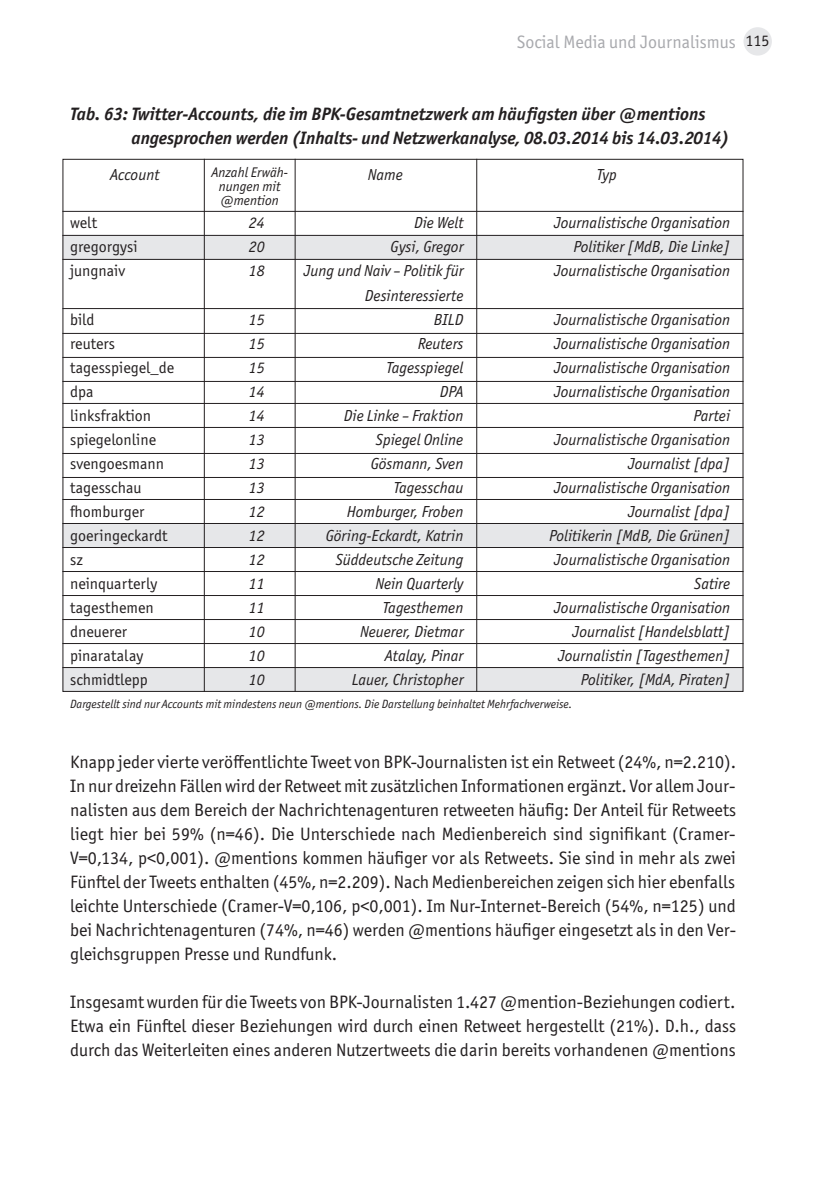
<style>
.page{position:relative;width:840px;height:1191px;background:#fff}
.page>*{position:absolute;margin:0;border:0;box-sizing:border-box;transform-origin:0 0}
.t1{font:18px/24px "Officina Sans ITC Pro";color:#231f20;text-align:justify}
.t2{font:italic 700 18px/24px "Officina Sans ITC Pro";letter-spacing:-.005em;color:#231f20}
.t3{font:18px "Officina Sans ITC Pro";color:#a8a9ad}
.t4{font:italic 16px/24px "Officina Sans ITC Pro";color:#231f20;text-align:right}
.t5{font:16px/24px "Officina Sans ITC Pro";color:#231f20}
.t6{font:italic 14px/14px "Officina Sans ITC Pro";color:#231f20;text-align:center}
.t7{font:italic 12px "Officina Sans ITC Pro";color:#231f20}
</style>
<div class="page">
<div style="left:743px;top:27px;width:28px;height:29px;background:#e6e7e9;border-radius:50%"></div>
<div style="left:62px;top:235px;width:681px;height:24px;background:#e6e7e9"></div>
<div style="left:62px;top:523px;width:681px;height:25px;background:#e6e7e9"></div>
<div style="left:62px;top:667px;width:681px;height:25px;background:#e6e7e9"></div>
<hr style="left:62px;top:211px;width:681px;height:1px;background:#231f20">
<hr style="left:62px;top:235px;width:681px;height:1px;background:#231f20">
<hr style="left:62px;top:259px;width:681px;height:1px;background:#231f20">
<hr style="left:62px;top:333px;width:681px;height:1px;background:#231f20">
<hr style="left:62px;top:357px;width:681px;height:1px;background:#231f20">
<hr style="left:62px;top:381px;width:681px;height:1px;background:#231f20">
<hr style="left:62px;top:403px;width:681px;height:1px;background:#231f20">
<hr style="left:62px;top:427px;width:681px;height:1px;background:#231f20">
<hr style="left:62px;top:453px;width:681px;height:1px;background:#231f20">
<hr style="left:62px;top:477px;width:681px;height:1px;background:#231f20">
<hr style="left:62px;top:499px;width:681px;height:1px;background:#231f20">
<hr style="left:62px;top:547px;width:681px;height:1px;background:#231f20">
<hr style="left:62px;top:571px;width:681px;height:1px;background:#231f20">
<hr style="left:62px;top:595px;width:681px;height:1px;background:#231f20">
<hr style="left:62px;top:619px;width:681px;height:1px;background:#231f20">
<hr style="left:62px;top:643px;width:681px;height:1px;background:#231f20">
<hr style="left:62px;top:667px;width:681px;height:1px;background:#231f20">
<hr style="left:62px;top:523px;width:681px;height:1px;background:#231f20">
<hr style="left:62px;top:308px;width:681px;height:1px;background:#231f20">
<hr style="left:204px;top:159px;width:1px;height:533px;background:#231f20">
<hr style="left:294px;top:159px;width:1px;height:533px;background:#231f20">
<hr style="left:476px;top:159px;width:1px;height:533px;background:#231f20">
<p class="t3" style="left:516px;top:35px;width:220px">Social Media und Journalismus</p>
<p class="t5" style="left:745px;top:30px;width:25px">115</p>
<p class="t2" style="left:131px;top:103px;width:599px;text-indent:-61px">Tab. 63: Twitter-Accounts, die im BPK-Gesamtnetzwerk am häufigsten über @mentions angesprochen werden (Inhalts- und Netzwerkanalyse, 08.03.2014 bis 14.03.2014)</p>
<p class="t4" style="left:110px;top:164px;width:51px">Account</p>
<p class="t5" style="left:70px;top:212px;width:69px">welt gregorgysi jungnaiv</p>
<p class="t5" style="left:70px;top:308px;width:106px">bild<br>reuters tagesspiegel_de dpa linksfraktion spiegelonline svengoesmann tagesschau fhomburger goeringeckardt sz<br>neinquarterly tagesthemen dneuerer pinaratalay schmidtlepp</p>
<p class="t6" style="left:211px;top:166px;width:78px">Anzahl Erwäh&shy;nungen mit @mention</p>
<p class="t4" style="left:368px;top:164px;width:36px">Name</p>
<p class="t4" style="left:596px;top:164px;width:21px">Typ</p>
<p class="t4" style="left:303px;top:212px;width:161px">Die Welt<br>Gysi, Gregor<br>Jung und Naiv – Politik für<br>Desinteressierte<br>BILD<br>Reuters<br>Tagesspiegel<br>DPA<br>Die Linke – Fraktion<br>Spiegel Online<br>Gösmann, Sven<br>Tagesschau<br>Homburger, Froben<br>Göring-Eckardt, Katrin<br>Süddeutsche Zeitung<br>Nein Quarterly<br>Tagesthemen<br>Neuerer, Dietmar<br>Atalay, Pinar<br>Lauer, Christopher</p>
<p class="t4" style="left:553px;top:212px;width:177px">Journalistische Organisation<br>Politiker [MdB, Die Linke]<br>Journalistische Organisation</p>
<p class="t4" style="left:248px;top:212px;width:17px;text-align:justify">24<br>20<br>18</p>
<p class="t4" style="left:248px;top:308px;width:17px;text-align:justify">15<br>15<br>15<br>14<br>14<br>13<br>13<br>13<br>12<br>12<br>12<br>11<br>11<br>10<br>10<br>10</p>
<p class="t4" style="left:548px;top:308px;width:182px">Journalistische Organisation<br>Journalistische Organisation<br>Journalistische Organisation<br>Journalistische Organisation<br>Partei<br>Journalistische Organisation<br>Journalist [dpa]<br>Journalistische Organisation<br>Journalist [dpa]<br>Politikerin [MdB, Die Grünen]<br>Journalistische Organisation<br>Satire<br>Journalistische Organisation<br>Journalist [Handelsblatt]<br>Journalistin [Tagesthemen]<br>Politiker, [MdA, Piraten]</p>
<p class="t7" style="left:70px;top:699px;width:503px">Dargestellt sind nur Accounts mit mindestens neun @mentions. Die Darstellung beinhaltet Mehrfachverweise.</p>
<p class="t1" style="left:70px;top:751px;width:667px">Knapp jeder vierte veröffentlichte Tweet von BPK-Journalisten ist ein Retweet (24%, n=2.210).<br>In nur dreizehn Fällen wird der Retweet mit zusätzlichen Informationen ergänzt. Vor allem Jour&shy;nalisten aus dem Bereich der Nachrichtenagenturen retweeten häufig: Der Anteil für Retweets liegt hier bei 59% (n=46). Die Unterschiede nach Medienbereich sind signifikant (Cramer-V=0,134, p&lt;0,001). @mentions kommen häufiger vor als Retweets. Sie sind in mehr als zwei Fünftel der Tweets enthalten (45%, n=2.209). Nach Medienbereichen zeigen sich hier ebenfalls leichte Unterschiede (Cramer-V=0,106, p&lt;0,001). Im Nur-Internet-Bereich (54%, n=125) und bei Nachrichtenagenturen (74%, n=46) werden @mentions häufiger eingesetzt als in den Ver&shy;gleichsgruppen Presse und Rundfunk.</p>
<p class="t1" style="left:70px;top:991px;width:667px">Insgesamt wurden für die Tweets von BPK-Journalisten 1.427 @mention-Beziehungen codiert.<br>Etwa ein Fünftel dieser Beziehungen wird durch einen Retweet hergestellt (21%). D.h., dass durch das Weiterleiten eines anderen Nutzertweets die darin bereits vorhandenen @mentions</p>
</div>
